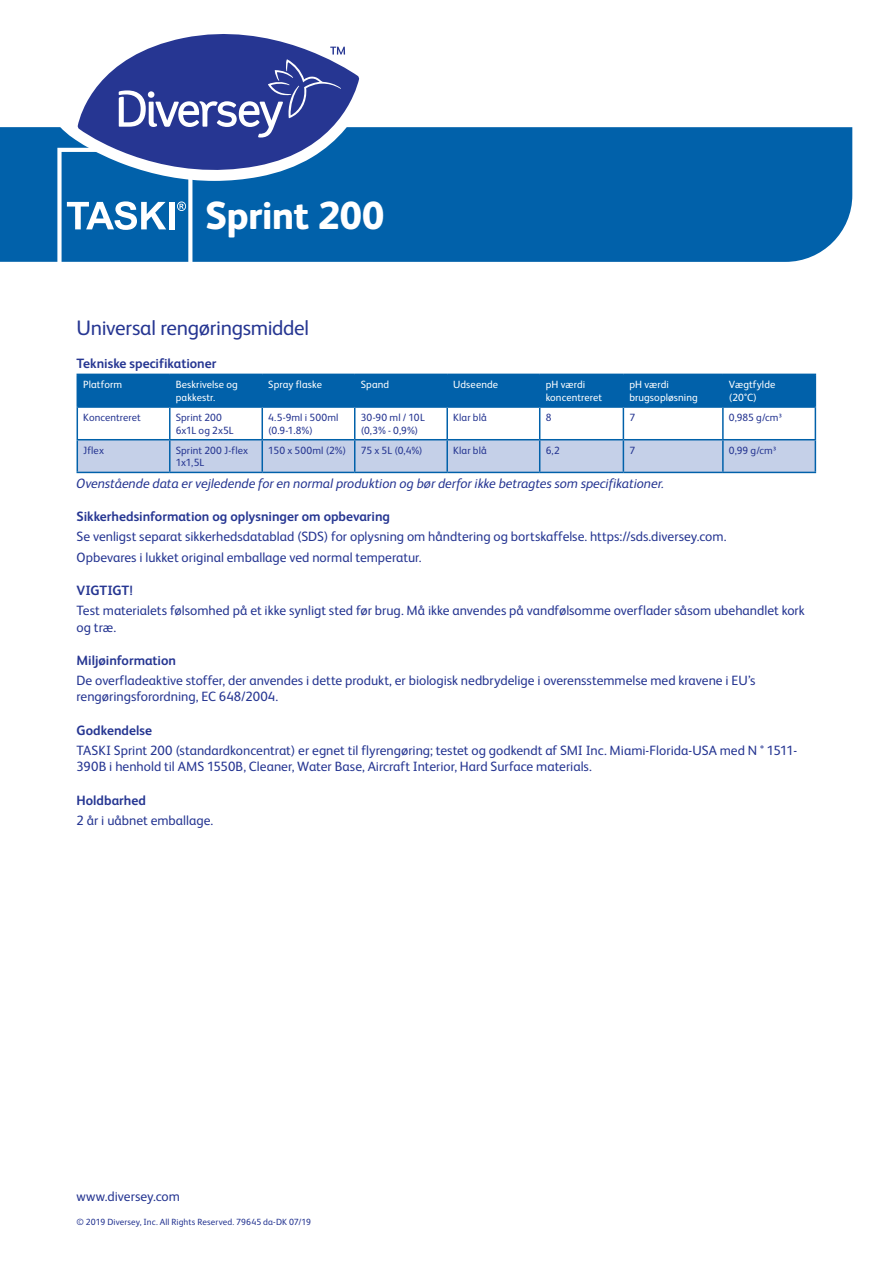
<style>
.page{position:relative;width:893px;height:1263px;background:#fff}
.page>*{position:absolute;margin:0;border:0;box-sizing:border-box;transform-origin:0 0}
.t1{font:800 39px "FS Albert Pro";letter-spacing:-.02em;color:#fff}
.Product_Description{font:21px "FS Albert Pro";letter-spacing:-.015em;color:#263692}
.Maintext{font:13.5px/16.2px "FS Albert Pro";color:#263692}
.Subheads{font:700 13.5px "FS Albert Pro";color:#263692}
.Maintext_italic{font:italic 13.5px "FS Albert Pro";letter-spacing:-.005em;color:#263692}
.Numbering_4{font:10.5px/12.6px "FS Albert Pro";letter-spacing:.01em;color:#263692}
.Numbering_4-2{font:10.5px/12.6px "FS Albert Pro";letter-spacing:.01em;color:#fff}
.t2{font:9px "FS Albert Pro";letter-spacing:.01em;color:#263692}
</style>
<div class="page">
<div style="left:0;top:127px;width:852px;height:135px;background:#0161aa"></div>
<svg style="left:57px;top:148px;width:135px;height:114px;background:#307eb9"></svg>
<div style="left:169px;top:202px;width:6px;height:27px;background:#fff"></div>
<div style="left:78px;top:375px;width:737px;height:31px;background:#0161aa"></div>
<div style="left:78px;top:440px;width:737px;height:32px;background:#c5d0e8"></div>
<hr style="left:77px;top:374px;width:93px;height:1px;background:#0161aa">
<hr style="left:77px;top:375px;width:1px;height:31px;background:#0161aa">
<hr style="left:170px;top:374px;width:92px;height:1px;background:#0161aa">
<hr style="left:169px;top:375px;width:2px;height:31px;background:#0161aa">
<hr style="left:262px;top:374px;width:93px;height:1px;background:#0161aa">
<hr style="left:261px;top:375px;width:2px;height:31px;background:#0161aa">
<hr style="left:355px;top:374px;width:92px;height:1px;background:#0161aa">
<hr style="left:354px;top:375px;width:1px;height:31px;background:#0161aa">
<hr style="left:447px;top:374px;width:93px;height:1px;background:#0161aa">
<hr style="left:446px;top:375px;width:2px;height:31px;background:#0161aa">
<hr style="left:540px;top:374px;width:83px;height:1px;background:#0161aa">
<hr style="left:539px;top:375px;width:1px;height:31px;background:#0161aa">
<hr style="left:623px;top:374px;width:100px;height:1px;background:#0161aa">
<hr style="left:623px;top:375px;width:1px;height:31px;background:#0161aa">
<hr style="left:723px;top:374px;width:93px;height:1px;background:#0161aa">
<hr style="left:722px;top:375px;width:2px;height:31px;background:#0161aa">
<hr style="left:815px;top:375px;width:1px;height:31px;background:#0161aa">
<hr style="left:77px;top:406px;width:93px;height:2px;background:#0161aa">
<hr style="left:77px;top:408px;width:1px;height:31px;background:#0161aa">
<hr style="left:170px;top:406px;width:92px;height:2px;background:#0161aa">
<hr style="left:169px;top:408px;width:2px;height:31px;background:#0161aa">
<hr style="left:262px;top:406px;width:93px;height:2px;background:#0161aa">
<hr style="left:261px;top:408px;width:2px;height:31px;background:#0161aa">
<hr style="left:355px;top:406px;width:92px;height:2px;background:#0161aa">
<hr style="left:354px;top:408px;width:1px;height:31px;background:#0161aa">
<hr style="left:447px;top:406px;width:93px;height:2px;background:#0161aa">
<hr style="left:446px;top:408px;width:2px;height:31px;background:#0161aa">
<hr style="left:540px;top:406px;width:83px;height:2px;background:#0161aa">
<hr style="left:539px;top:408px;width:1px;height:31px;background:#0161aa">
<hr style="left:623px;top:406px;width:100px;height:2px;background:#0161aa">
<hr style="left:623px;top:408px;width:1px;height:31px;background:#0161aa">
<hr style="left:723px;top:406px;width:93px;height:2px;background:#0161aa">
<hr style="left:722px;top:408px;width:2px;height:31px;background:#0161aa">
<hr style="left:815px;top:408px;width:1px;height:31px;background:#0161aa">
<hr style="left:77px;top:439px;width:93px;height:1px;background:#0161aa">
<hr style="left:77px;top:440px;width:1px;height:32px;background:#0161aa">
<hr style="left:170px;top:439px;width:92px;height:1px;background:#0161aa">
<hr style="left:169px;top:440px;width:2px;height:32px;background:#0161aa">
<hr style="left:262px;top:439px;width:93px;height:1px;background:#0161aa">
<hr style="left:261px;top:440px;width:2px;height:32px;background:#0161aa">
<hr style="left:355px;top:439px;width:92px;height:1px;background:#0161aa">
<hr style="left:354px;top:440px;width:1px;height:32px;background:#0161aa">
<hr style="left:447px;top:439px;width:93px;height:1px;background:#0161aa">
<hr style="left:446px;top:440px;width:2px;height:32px;background:#0161aa">
<hr style="left:540px;top:439px;width:83px;height:1px;background:#0161aa">
<hr style="left:539px;top:440px;width:1px;height:32px;background:#0161aa">
<hr style="left:623px;top:439px;width:100px;height:1px;background:#0161aa">
<hr style="left:623px;top:440px;width:1px;height:32px;background:#0161aa">
<hr style="left:723px;top:439px;width:93px;height:1px;background:#0161aa">
<hr style="left:722px;top:440px;width:2px;height:32px;background:#0161aa">
<hr style="left:815px;top:440px;width:1px;height:32px;background:#0161aa">
<hr style="left:77px;top:472px;width:93px;height:1px;background:#0161aa">
<hr style="left:170px;top:472px;width:92px;height:1px;background:#0161aa">
<hr style="left:262px;top:472px;width:93px;height:1px;background:#0161aa">
<hr style="left:355px;top:472px;width:92px;height:1px;background:#0161aa">
<hr style="left:447px;top:472px;width:93px;height:1px;background:#0161aa">
<hr style="left:540px;top:472px;width:83px;height:1px;background:#0161aa">
<hr style="left:623px;top:472px;width:100px;height:1px;background:#0161aa">
<hr style="left:723px;top:472px;width:93px;height:1px;background:#0161aa">
<svg style="left:58px;top:78px;width:316px;height:103px"></svg>
<svg style="left:78px;top:34px;width:281px;height:148px"></svg>
<svg style="left:119px;top:47px;width:226px;height:91px;background:#4a58a4"></svg>
<p class="t1" style="left:205px;top:185px;width:181px">Sprint 200</p>
<p class="Product_Description" style="left:77px;top:313px;width:234px">Universal rengøringsmiddel</p>
<p class="Subheads" style="left:77px;top:353px;width:141px">Tekniske specifikationer</p>
<p class="Numbering_4-2" style="left:83px;top:378px;width:40px">Platform</p>
<p class="Numbering_4-2" style="left:176px;top:378px;width:64px">Beskrivelse og pakkestr.</p>
<p class="Numbering_4-2" style="left:268px;top:378px;width:55px">Spray flaske</p>
<p class="Numbering_4-2" style="left:361px;top:378px;width:30px">Spand</p>
<p class="Numbering_4-2" style="left:453px;top:378px;width:46px">Udseende</p>
<p class="Numbering_4-2" style="left:546px;top:378px;width:58px">pH værdi koncentreret</p>
<p class="Numbering_4-2" style="left:629px;top:378px;width:41px">pH værdi</p>
<p class="Numbering_4-2" style="left:629px;top:390px;width:70px">brugsopløsning</p>
<p class="Numbering_4-2" style="left:729px;top:378px;width:48px">Vægtfylde</p>
<p class="Numbering_4-2" style="left:729px;top:390px;width:30px">(20°C)</p>
<p class="Numbering_4" style="left:83px;top:410px;width:59px">Koncentreret</p>
<p class="Numbering_4" style="left:176px;top:410px;width:48px">Sprint 200</p>
<p class="Numbering_4" style="left:176px;top:423px;width:59px">6x1L og 2x5L</p>
<p class="Numbering_4" style="left:268px;top:410px;width:72px">4.5-9ml i 500ml</p>
<p class="Numbering_4" style="left:268px;top:423px;width:46px">(0.9-1.8%)</p>
<p class="Numbering_4" style="left:361px;top:410px;width:66px">30-90 ml / 10L</p>
<p class="Numbering_4" style="left:361px;top:423px;width:59px">(0,3% - 0,9%)</p>
<p class="Numbering_4" style="left:453px;top:410px;width:35px">Klar blå</p>
<p class="Numbering_4" style="left:546px;top:410px;width:7px">8</p>
<p class="Numbering_4" style="left:629px;top:410px;width:7px">7</p>
<p class="Numbering_4" style="left:729px;top:410px;width:54px">0,985 g/cm3</p>
<p class="Numbering_4" style="left:83px;top:443px;width:22px">Jflex</p>
<p class="Numbering_4" style="left:176px;top:443px;width:74px">Sprint 200 J-flex<br>1x1,5L</p>
<p class="Numbering_4" style="left:268px;top:443px;width:79px">150 x 500ml (2%)</p>
<p class="Numbering_4" style="left:361px;top:443px;width:63px">75 x 5L (0,4%)</p>
<p class="Numbering_4" style="left:453px;top:443px;width:35px">Klar blå</p>
<p class="Numbering_4" style="left:546px;top:443px;width:16px">6,2</p>
<p class="Numbering_4" style="left:629px;top:443px;width:7px">7</p>
<p class="Numbering_4" style="left:729px;top:443px;width:49px">0,99 g/cm3</p>
<p class="Maintext_italic" style="left:77px;top:473px;width:589px">Ovenstående data er vejledende for en normal produktion og bør derfor ikke betragtes som specifikationer.</p>
<p class="Subheads" style="left:77px;top:507px;width:315px">Sikkerhedsinformation og oplysninger om opbevaring</p>
<p class="Maintext" style="left:77px;top:527px;width:651px">Se venligst separat sikkerhedsdatablad (SDS) for oplysning om håndtering og bortskaffelse. https://sds.diversey.com.</p>
<p class="Maintext" style="left:77px;top:548px;width:347px">Opbevares i lukket original emballage ved normal temperatur.</p>
<p class="Subheads" style="left:77px;top:581px;width:58px">VIGTIGT!</p>
<p class="Maintext" style="left:77px;top:602px;width:730px">Test materialets følsomhed på et ikke synligt sted før brug. Må ikke anvendes på vandfølsomme overflader såsom ubehandlet kork og træ.</p>
<p class="Subheads" style="left:77px;top:651px;width:101px">Miljøinformation</p>
<p class="Maintext" style="left:77px;top:671px;width:680px">De overfladeaktive stoffer, der anvendes i dette produkt, er biologisk nedbrydelige i overensstemmelse med kravene i EU’s rengøringsforordning, EC 648/2004.</p>
<p class="Subheads" style="left:77px;top:720px;width:77px">Godkendelse</p>
<p class="Maintext" style="left:77px;top:741px;width:722px">TASKI Sprint 200 (standardkoncentrat) er egnet til flyrengøring; testet og godkendt af SMI Inc. Miami-Florida-USA med N ° 1511-<br>390B i henhold til AMS 1550B, Cleaner, Water Base, Aircraft Interior, Hard Surface materials.</p>
<p class="Subheads" style="left:77px;top:790px;width:71px">Holdbarhed</p>
<p class="Maintext" style="left:77px;top:811px;width:138px">2 år i uåbnet emballage.</p>
<p class="Maintext" style="left:77px;top:1187px;width:105px">www.diversey.com</p>
<p class="t2" style="left:77px;top:1215px;width:236px">© 2019 Diversey, Inc. All Rights Reserved. 79645 da-DK 07/19</p>
</div>
